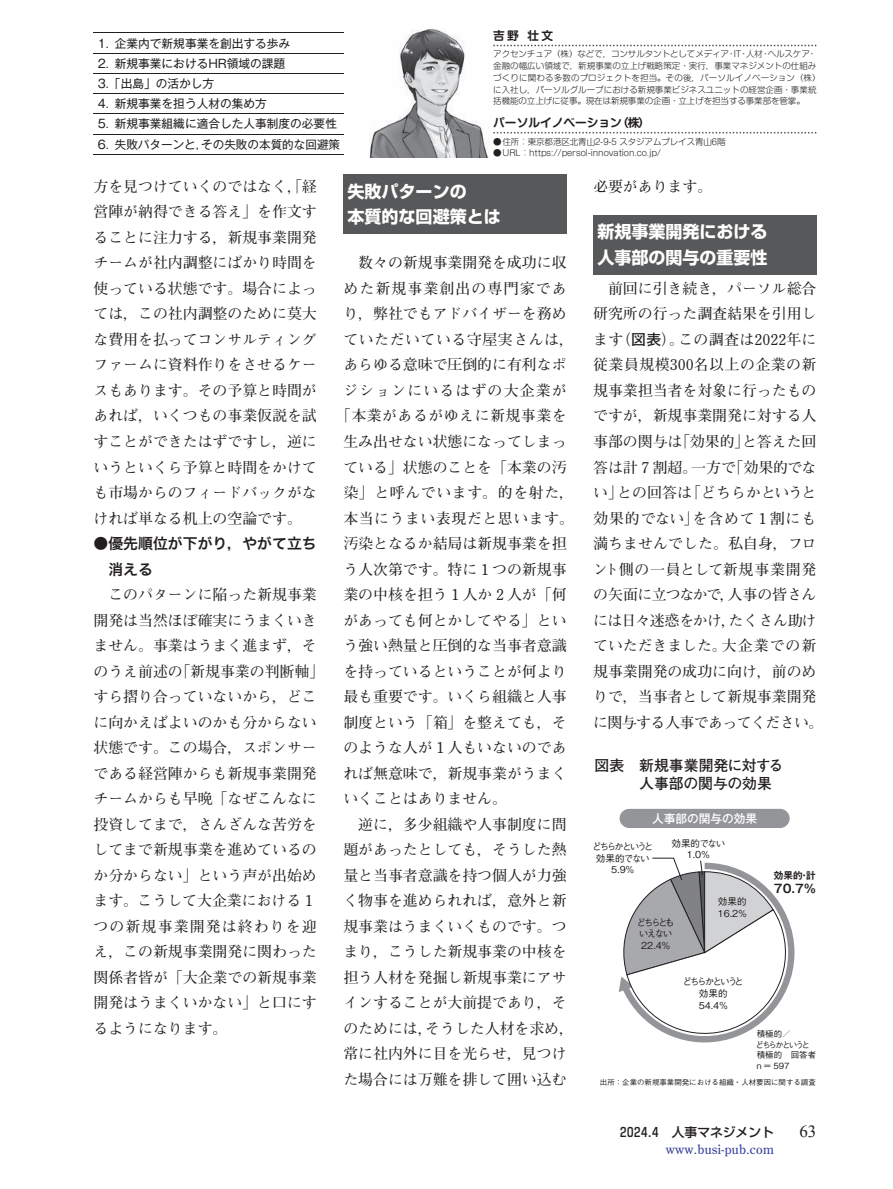
<style>
.page{position:relative;width:893px;height:1189px;background:#fff}
.page>*{position:absolute;margin:0;border:0;box-sizing:border-box;transform-origin:0 0}
.t1{font:16.95px/25.5px "Shin Go Pr 6 N Bold 90 msp RKSJ H";color:#fff}
.t2{font:16.95px "Times New Roman";color:#231f20}
.t3{font:14.85px/25.5px "Futo Min A101 Pr 6 N Bold 90 msp RKSJ H";color:#231f20}
.t4{font:14.85px "Futo Min A101 Pr 6 N Bold 90 msp RKSJ H";letter-spacing:.04em;color:#231f20}
.t5{font:14.85px "Futo Min A101 Pr 6 N Bold 90 msp RKSJ H";letter-spacing:.075em;color:#231f20}
.t6{font:14.85px/17.9px "Futo Go B101 Pr 6 N Bold 90 msp RKSJ H";color:#231f20}
.t7{font:14.85px/25.5px "Hira Kaku Pro N W6 90 msp RKSJ H";color:#231f20}
.t8{font:14.85px "Futo Min A101 Pr 6 N Bold 90 msp RKSJ H";letter-spacing:.035em;color:#231f20}
.t9{font:12.75px "Century Old Style";letter-spacing:.02em;color:#343c98}
.t10{font:12.75px "Shin Go Pr 6 N Medium 90 msp RKSJ H";color:#231f20}
.t11{font:11.7px/20.2px "Gothic MB101 Pr 6 N Regular 90 msp RKSJ H";color:#231f20}
.t12{font:11.7px "Shin M Go Pro De Bold 90 msp RKSJ H";color:#231f20}
.t13{font:11.7px "Gothic MB101 Pr 6 N Medium 90 msp RKSJ H";color:#fff}
.t14{font:11.7px "Gothic MB101 Pr 6 N De Bold 90 msp RKSJ H";color:#231f20}
.t15{font:9.6px/11.7px "Gothic BBB Pr 6 N Medium 90 msp RKSJ H";letter-spacing:-.195em;color:#231f20;text-align:center}
.t16{font:9.6px/11.7px "Gothic BBB Pr 6 N Medium 90 msp RKSJ H";letter-spacing:-.17em;color:#231f20}
.t17{font:9.6px/11.7px "Gothic BBB Pr 6 N Medium 90 msp RKSJ H";letter-spacing:-.2em;color:#231f20;text-align:center}
.t18{font:9.6px/11.7px "Gothic BBB Pr 6 N Medium 90 msp RKSJ H";letter-spacing:-.21em;color:#231f20}
.t19{font:9.6px "Gothic MB101 Pr 6 N De Bold 90 msp RKSJ H";color:#231f20}
.t20{font:8.55px/11.7px "Shin M Go Pro Light 90 msp RKSJ H";letter-spacing:-.01em;color:#231f20}
.t21{font:8.55px/10.6px "Gothic BBB Pr 6 N Medium 90 msp RKSJ H";color:#231f20}
.t22{font:7.5px "Gothic BBB Pr 6 N Medium 90 msp RKSJ H";color:#231f20}
.s1{font-family:"Futo Go B101 Pr 6 N Bold 90 msp RKSJ H"}
</style>
<div class="page">
<div style="left:343px;top:174px;width:224px;height:60px;background:#57585a"></div>
<div style="left:593px;top:215px;width:223px;height:59px;background:#57585a"></div>
<svg style="left:493px;top:45px;width:323px;height:1px"></svg>
<svg style="left:493px;top:132px;width:323px;height:2px"></svg>
<hr style="left:94px;top:33px;width:250px;height:1px;background:#231f20">
<hr style="left:94px;top:53px;width:250px;height:1px;background:#231f20">
<hr style="left:94px;top:73px;width:250px;height:1px;background:#231f20">
<hr style="left:94px;top:93px;width:250px;height:1px;background:#231f20">
<hr style="left:94px;top:114px;width:250px;height:1px;background:#231f20">
<hr style="left:94px;top:134px;width:250px;height:1px;background:#231f20">
<hr style="left:94px;top:154px;width:250px;height:1px;background:#231f20">
<img style="left:370px;top:30px;width:118px;height:127px">
<div style="left:620px;top:808px;width:170px;height:20px;background:#939598;border-radius:10px"></div>
<svg style="left:618px;top:857px;width:177px;height:186px"></svg>
<p class="t11" style="left:98px;top:35px;width:194px">1. 企業内で新規事業を創出する歩み</p>
<p class="t11" style="left:98px;top:55px;width:189px">2. 新規事業におけるHR領域の課題<br>3.「出島」の活かし方</p>
<p class="t11" style="left:98px;top:95px;width:171px">4. 新規事業を担う人材の集め方</p>
<p class="t11" style="left:98px;top:115px;width:241px">5. 新規事業組織に適合した人事制度の必要性</p>
<p class="t11" style="left:98px;top:136px;width:244px">6. 失敗パターンと，その失敗の本質的な回避策</p>
<p class="t12" style="left:493px;top:31px;width:62px">吉野 壮文</p>
<p class="t20" style="left:493px;top:50px;width:329px">アクセンチュア（株）などで，コンサルタントとしてメディア・IT・人材・ヘルスケア・金融の幅広い領域で，新規事業の立上げ戦略策定・実行，事業マネジメントの仕組みづくりに関わる多数のプロジェクトを担当。その後，パーソルイノベーション（株）に入社し，パーソルグループにおける新規事業ビジネスユニットの経営企画・事業統括機能の立上げに従事。現在は新規事業の企画・立上げを担当する事業部を管掌。</p>
<p class="t12" style="left:493px;top:118px;width:158px">パーソルイノベーション（株）</p>
<p class="t20" style="left:493px;top:137px;width:234px">●住所：東京都港区北青山2-9-5 スタジアムプレイス青山6階</p>
<p class="t20" style="left:493px;top:148px;width:169px">●URL：https://persol-innovation.co.jp/</p>
<p class="t3" style="left:94px;top:175px;width:225px;text-align:justify">方を見つけていくのではなく，「経営陣が納得できる答え」を作文することに注力する，新規事業開発チームが社内調整にばかり時間を使っている状態です。場合によっては，この社内調整のために莫大な費用を払ってコンサルティングファームに資料作りをさせるケースもあります。その予算と時間があれば，いくつもの事業仮説を試すことができたはずですし，逆にいうといくら予算と時間をかけても市場からのフィードバックがなければ単なる机上の空論です。</p>
<p class="t7" style="left:108px;top:532px;width:210px;text-indent:-15px">●優先順位が下がり，やがて立ち消える</p>
<p class="t3" style="left:94px;top:583px;width:232px">　このパターンに陥った新規事業開発は当然ほぼ確実にうまくいきません。事業はうまく進まず，そのうえ前述の「新規事業の判断軸」すら摺り合っていないから，どこに向かえばよいのかも分からない状態です。この場合，スポンサーである経営陣からも新規事業開発チームからも早晩「なぜこんなに投資してまで，さんざんな苦労をしてまで新規事業を進めているのか分からない」という声が出始めます。こうして大企業における 1つの新規事業開発は終わりを迎え，この新規事業開発に関わった関係者皆が「大企業での新規事業開発はうまくいかない」と口にするようになります。</p>
<p class="t1" style="left:348px;top:181px;width:155px">失敗パターンの<br>本質的な回避策とは</p>
<p class="t3" style="left:343px;top:252px;width:225px">　数々の新規事業開発を成功に収</p>
<p class="t5" style="left:343px;top:283px;width:225px">めた新規事業創出の専門家であ</p>
<p class="t3" style="left:343px;top:303px;width:225px">り，弊社でもアドバイザーを務め</p>
<p class="t4" style="left:343px;top:334px;width:232px">ていただいている守屋実さんは，</p>
<p class="t3" style="left:343px;top:354px;width:225px">あらゆる意味で圧倒的に有利なポ</p>
<p class="t5" style="left:343px;top:385px;width:225px">ジションにいるはずの大企業が</p>
<p class="t8" style="left:336px;top:410px;width:232px">「本業があるがゆえに新規事業を</p>
<p class="t3" style="left:343px;top:430px;width:225px">生み出せない状態になってしまっ</p>
<p class="t3" style="left:343px;top:456px;width:225px">ている」状態のことを「本業の汚</p>
<p class="t4" style="left:343px;top:487px;width:232px">染」と呼んでいます。的を射た，</p>
<p class="t4" style="left:343px;top:512px;width:232px">本当にうまい表現だと思います。</p>
<p class="t3" style="left:343px;top:532px;width:225px">汚染となるか結局は新規事業を担</p>
<p class="t3" style="left:343px;top:558px;width:225px">う人次第です。特に 1 つの新規事</p>
<p class="t3" style="left:343px;top:583px;width:225px">業の中核を担う 1 人か 2 人が「何</p>
<p class="t3" style="left:343px;top:609px;width:225px">があっても何とかしてやる」とい</p>
<p class="t3" style="left:343px;top:635px;width:225px">う強い熱量と圧倒的な当事者意識</p>
<p class="t3" style="left:343px;top:660px;width:225px">を持っているということが何より</p>
<p class="t3" style="left:343px;top:686px;width:225px">最も重要です。いくら組織と人事</p>
<p class="t3" style="left:343px;top:711px;width:225px">制度という「箱」を整えても，そ</p>
<p class="t3" style="left:343px;top:737px;width:225px">のような人が 1 人もいないのであ</p>
<p class="t3" style="left:343px;top:762px;width:225px">れば無意味で，新規事業がうまく</p>
<p class="t3" style="left:343px;top:788px;width:165px">いくことはありません。</p>
<p class="t3" style="left:343px;top:813px;width:225px">　逆に，多少組織や人事制度に問</p>
<p class="t3" style="left:343px;top:839px;width:225px">題があったとしても，そうした熱</p>
<p class="t3" style="left:343px;top:864px;width:225px">量と当事者意識を持つ個人が力強</p>
<p class="t3" style="left:343px;top:890px;width:225px">く物事を進められれば，意外と新</p>
<p class="t3" style="left:343px;top:915px;width:225px">規事業はうまくいくものです。つ</p>
<p class="t3" style="left:343px;top:941px;width:225px">まり，こうした新規事業の中核を</p>
<p class="t3" style="left:343px;top:966px;width:225px">担う人材を発掘し新規事業にアサ</p>
<p class="t3" style="left:343px;top:992px;width:225px">インすることが大前提であり，そ</p>
<p class="t3" style="left:343px;top:1017px;width:232px">のためには，そうした人材を求め，</p>
<p class="t3" style="left:343px;top:1043px;width:225px">常に社内外に目を光らせ，見つけ</p>
<p class="t3" style="left:343px;top:1068px;width:225px">た場合には万難を排して囲い込む</p>
<p class="t3" style="left:593px;top:175px;width:121px">必要があります。</p>
<p class="t1" style="left:597px;top:221px;width:172px">新規事業開発における人事部の関与の重要性</p>
<p class="t3" style="left:593px;top:277px;width:232px">　前回に引き続き，パーソル総合研究所の行った調査結果を引用します（<span class="s1">図表</span>）。この調査は2022年に従業員規模300名以上の企業の新規事業担当者を対象に行ったものですが，新規事業開発に対する人事部の関与は「効果的」と答えた回答は計 7 割超。一方で「効果的でない」との回答は「どちらかというと効果的でない」を含めて 1割にも満ちませんでした。私自身，フロント側の一員として新規事業開発の矢面に立つなかで，人事の皆さんには日々迷惑をかけ，たくさん助けていただきました。大企業での新規事業開発の成功に向け，前のめりで，当事者として新規事業開発に関与する人事であってください。</p>
<p class="t6" style="left:639px;top:758px;width:146px;text-indent:-45px">図表　新規事業開発に対する人事部の関与の効果</p>
<p class="t13" style="left:652px;top:814px;width:107px">人事部の関与の効果</p>
<p class="t15" style="left:592px;top:842px;width:63px">どちらかというと効果的でない<br>5.9％</p>
<p class="t16" style="left:671px;top:838px;width:55px;text-align:center">効果的でない<br>1.0％</p>
<p class="t18" style="left:636px;top:917px;width:40px">どちらともいえない<br>22.4％</p>
<p class="t16" style="left:718px;top:897px;width:31px">効果的<br>16.2％</p>
<p class="t17" style="left:683px;top:977px;width:63px">どちらかというと効果的<br>54.4％</p>
<p class="t19" style="left:774px;top:871px;width:43px">効果的・計</p>
<p class="t14" style="left:774px;top:883px;width:44px">70.7％</p>
<p class="t21" style="left:756px;top:1029px;width:62px">積極的／<br>どちらかというと積極的　回答者n＝597</p>
<p class="t22" style="left:600px;top:1079px;width:217px">出所：企業の新規事業開発における組織・人材要因に関する調査</p>
<p class="t10" style="left:620px;top:1127px;width:155px">2024.4　人事マネジメント</p>
<p class="t2" style="left:799px;top:1122px;width:19px">63</p>
<p class="t9" style="left:666px;top:1144px;width:109px">www.busi-pub.com</p>
</div>
